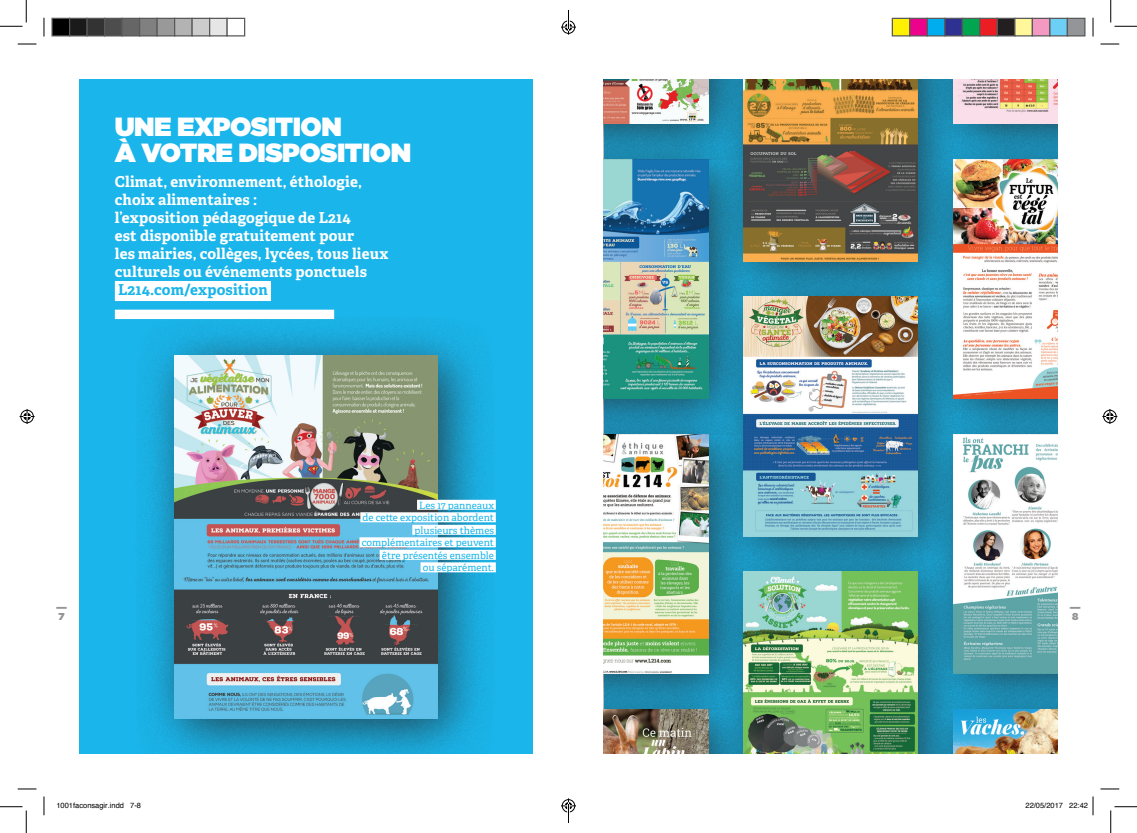
<style>
.page{position:relative;width:1137px;height:833px;background:#fff}
.page>*{position:absolute;margin:0;border:0;box-sizing:border-box;transform-origin:0 0}
.t1{font:900 26.25px/26.2px "Gotham";letter-spacing:-.02em;color:#fff}
.t2{font:700 15px/18px "Adelle";letter-spacing:.01em;color:#fff}
.t3{font:700 15px "Adelle";letter-spacing:.01em;color:#1ab5ea}
.t4{font:10px/12.5px "Adelle";color:#1ab5ea;text-align:right}
.t5{font:900 10px/9px "Gotham";color:#939598;text-align:center;scale:3 1}
.t6{font:7.5px "Helvetica";color:#000}
</style>
<div class="page">
<img style="left:767px;top:296px;width:150px;height:240px">
<div style="left:79px;top:79px;width:454px;height:674px;background:#1ab5ea"></div>
<div style="left:115px;top:281px;width:156px;height:20px;background:#fff"></div>
<div style="left:115px;top:309px;width:219px;height:10px;background:#fff"></div>
<div style="left:604px;top:398px;width:163px;height:310px;background:#231f20;opacity:.75"></div>
<img style="left:604px;top:434px;width:104px;height:239px">
<div style="left:604px;top:673px;width:140px;height:80px;background:#231f20;opacity:.75"></div>
<img style="left:604px;top:708px;width:104px;height:45px">
<div style="left:604px;top:124px;width:163px;height:310px;background:#231f20;opacity:.75"></div>
<img style="left:604px;top:159px;width:104px;height:239px">
<div style="left:604px;top:79px;width:138px;height:80px;background:#231f20;opacity:.75"></div>
<img style="left:604px;top:79px;width:104px;height:45px">
<div style="left:133px;top:314px;width:364px;height:439px;background:#231f20;opacity:.75"></div>
<img style="left:175px;top:355px;width:263px;height:362px">
<div style="left:417px;top:499px;width:79px;height:10px;background:#fff"></div>
<div style="left:360px;top:512px;width:136px;height:10px;background:#fff"></div>
<div style="left:412px;top:524px;width:84px;height:10px;background:#fff"></div>
<div style="left:359px;top:537px;width:137px;height:10px;background:#fff"></div>
<div style="left:380px;top:549px;width:116px;height:10px;background:#fff"></div>
<div style="left:420px;top:562px;width:76px;height:10px;background:#fff"></div>
<div style="left:709px;top:536px;width:267px;height:217px;background:#231f20;opacity:.75"></div>
<img style="left:744px;top:571px;width:173px;height:182px">
<div style="left:709px;top:79px;width:267px;height:217px;background:#231f20;opacity:.75"></div>
<img style="left:744px;top:79px;width:173px;height:182px">
<div style="left:917px;top:398px;width:140px;height:310px;background:#231f20;opacity:.75"></div>
<img style="left:953px;top:434px;width:104px;height:239px">
<div style="left:917px;top:673px;width:140px;height:80px;background:#231f20;opacity:.75"></div>
<img style="left:953px;top:708px;width:104px;height:45px">
<div style="left:917px;top:124px;width:140px;height:310px;background:#231f20;opacity:.75"></div>
<img style="left:953px;top:159px;width:104px;height:239px">
<div style="left:917px;top:79px;width:140px;height:80px;background:#231f20;opacity:.75"></div>
<img style="left:953px;top:79px;width:104px;height:45px">
<svg style="left:18px;top:43px;width:18px;height:2px"></svg>
<svg style="left:1100px;top:43px;width:19px;height:2px"></svg>
<svg style="left:18px;top:788px;width:18px;height:1px"></svg>
<svg style="left:1100px;top:788px;width:19px;height:1px"></svg>
<svg style="left:43px;top:18px;width:2px;height:18px"></svg>
<svg style="left:43px;top:796px;width:2px;height:18px"></svg>
<svg style="left:1092px;top:18px;width:2px;height:18px"></svg>
<svg style="left:0;top:0;width:27px;height:27px"></svg>
<svg style="left:0;top:806px;width:27px;height:26px"></svg>
<svg style="left:1110px;top:0;width:27px;height:27px"></svg>
<svg style="left:1110px;top:806px;width:27px;height:26px"></svg>
<svg style="left:20px;top:409px;width:15px;height:15px"></svg>
<svg style="left:1102px;top:409px;width:15px;height:15px"></svg>
<div style="left:52px;top:18px;width:18px;height:18px;background:#000"></div>
<div style="left:51px;top:18px;width:19px;height:18px;border:1px solid #595959"></div>
<div style="left:70px;top:18px;width:17px;height:18px;background:#1a1a1a"></div>
<div style="left:69px;top:18px;width:19px;height:18px;border:1px solid #595959"></div>
<div style="left:87px;top:18px;width:18px;height:18px;background:#333"></div>
<div style="left:86px;top:18px;width:19px;height:18px;border:1px solid #595959"></div>
<div style="left:105px;top:18px;width:17px;height:18px;background:#4d4d4d"></div>
<div style="left:104px;top:18px;width:19px;height:18px;border:1px solid #595959"></div>
<div style="left:122px;top:18px;width:18px;height:18px;background:#666"></div>
<div style="left:121px;top:18px;width:19px;height:18px;border:1px solid #595959"></div>
<div style="left:140px;top:18px;width:17px;height:18px;background:#808080"></div>
<div style="left:139px;top:18px;width:19px;height:18px;border:1px solid #595959"></div>
<div style="left:157px;top:18px;width:18px;height:18px;background:#999"></div>
<div style="left:156px;top:18px;width:19px;height:18px;border:1px solid #595959"></div>
<div style="left:175px;top:18px;width:17px;height:18px;background:#b3b3b3"></div>
<div style="left:174px;top:18px;width:19px;height:18px;border:1px solid #595959"></div>
<div style="left:192px;top:18px;width:18px;height:18px;background:#ccc"></div>
<div style="left:191px;top:18px;width:19px;height:18px;border:1px solid #595959"></div>
<div style="left:210px;top:18px;width:17px;height:18px;background:#e6e6e6"></div>
<div style="left:209px;top:18px;width:19px;height:18px;border:1px solid #595959"></div>
<div style="left:226px;top:18px;width:19px;height:18px;border:1px solid #595959"></div>
<div style="left:892px;top:18px;width:18px;height:18px;background:#fff101"></div>
<div style="left:892px;top:18px;width:18px;height:18px;border:1px solid #595959"></div>
<div style="left:910px;top:18px;width:17px;height:18px;background:#ed028c"></div>
<div style="left:909px;top:18px;width:19px;height:18px;border:1px solid #595959"></div>
<div style="left:927px;top:18px;width:18px;height:18px;background:#00aeef"></div>
<div style="left:927px;top:18px;width:18px;height:18px;border:1px solid #595959"></div>
<div style="left:945px;top:18px;width:17px;height:18px;background:#2e3092"></div>
<div style="left:944px;top:18px;width:19px;height:18px;border:1px solid #595959"></div>
<div style="left:962px;top:18px;width:18px;height:18px;background:#00a54f"></div>
<div style="left:962px;top:18px;width:18px;height:18px;border:1px solid #595959"></div>
<div style="left:980px;top:18px;width:17px;height:18px;background:#ee1d23"></div>
<div style="left:979px;top:18px;width:19px;height:18px;border:1px solid #595959"></div>
<div style="left:997px;top:18px;width:18px;height:18px;background:#231f20"></div>
<div style="left:997px;top:18px;width:18px;height:18px;border:1px solid #595959"></div>
<div style="left:1015px;top:18px;width:17px;height:18px;background:#fff79a"></div>
<div style="left:1014px;top:18px;width:19px;height:18px;border:1px solid #595959"></div>
<div style="left:1032px;top:18px;width:18px;height:18px;background:#f499c2"></div>
<div style="left:1032px;top:18px;width:18px;height:18px;border:1px solid #595959"></div>
<div style="left:1050px;top:18px;width:17px;height:18px;background:#6bcff6"></div>
<div style="left:1049px;top:18px;width:19px;height:18px;border:1px solid #595959"></div>
<div style="left:1067px;top:18px;width:18px;height:18px;background:#939598"></div>
<div style="left:1067px;top:18px;width:18px;height:18px;border:1px solid #595959"></div>
<svg style="left:1092px;top:796px;width:2px;height:18px"></svg>
<svg style="left:561px;top:10px;width:15px;height:25px"></svg>
<svg style="left:561px;top:798px;width:15px;height:24px"></svg>
<h1 class="t1" style="left:115px;top:113px;width:298px">UNE EXPOSITION<br>À VOTRE DISPOSITION</h1>
<p class="t2" style="left:115px;top:172px;width:275px">Climat, environnement, éthologie, choix alimentaires :<br>l’exposition pédagogique de L214<br>est disponible gratuitement pour<br>les mairies, collèges, lycées, tous lieux culturels ou événements ponctuels</p>
<p class="t3" style="left:118px;top:280px;width:151px">L214.com/exposition</p>
<p class="t4" style="left:362px;top:498px;width:134px">Les 17 panneaux<br>de cette exposition abordent plusieurs thèmes complémentaires et peuvent être présentés ensemble<br>ou séparément.</p>
<p class="t5" style="left:56px;top:602px;width:6px">-<br>7</p>
<p class="t5" style="left:1069px;top:602px;width:6px;text-align:left">-<br>8</p>
<p class="t6" style="left:56px;top:798px;width:86px">1001faconsagir.indd 7-8</p>
<p class="t6" style="left:1025px;top:798px;width:64px">22/05/2017 22:42</p>
</div>
